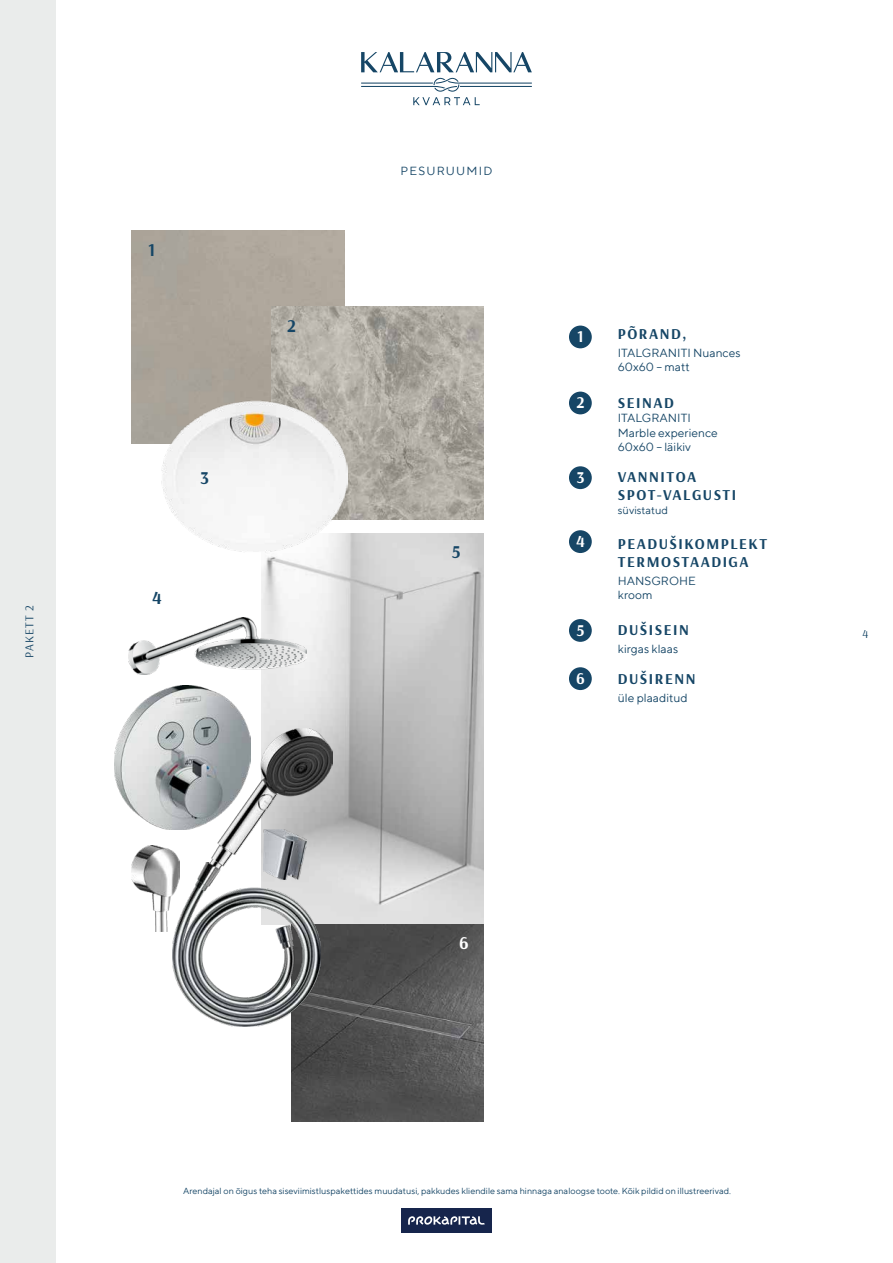
<style>
.page{position:relative;width:893px;height:1263px;background:#fff}
.page>*{position:absolute;margin:0;border:0;box-sizing:border-box;transform-origin:0 0}
.t1{font:700 18px "Arsenal";color:#164666}
.t2{font:700 18px "Arsenal";color:#fff}
.t3{font:700 16.5px "Arsenal";color:#fff}
.t4{font:700 15.15px/18.1px "Arsenal";letter-spacing:.1em;color:#164666}
.t5{font:12px/14.4px "TT Norms";color:#164666}
.t6{font:12px "TT Norms";letter-spacing:.1em;color:#164666}
.t7{font:12px "Arsenal";letter-spacing:.1em;color:#154565}
.t8{font:10.95px "TT Norms";color:#164666}
.t9{font:9px "TT Norms";color:#164666}
</style>
<div class="page">
<div style="left:0;top:0;width:55px;height:1263px;background:#eaeceb"></div>
<svg style="left:361px;top:52px;width:171px;height:20px"></svg>
<svg style="left:361px;top:78px;width:171px;height:27px"></svg>
<div style="left:401px;top:1208px;width:91px;height:25px;background:#16254c"></div>
<svg style="left:408px;top:1216px;width:77px;height:9px"></svg>
<img style="left:272px;top:307px;width:212px;height:212px">
<img style="left:262px;top:534px;width:222px;height:390px">
<img style="left:291px;top:924px;width:193px;height:197px">
<img style="left:161px;top:401px;width:187px;height:151px">
<img style="left:132px;top:845px;width:47px;height:87px">
<img style="left:205px;top:728px;width:127px;height:147px">
<img style="left:129px;top:617px;width:177px;height:57px">
<img style="left:115px;top:686px;width:136px;height:143px">
<img style="left:172px;top:863px;width:149px;height:163px">
<img style="left:264px;top:830px;width:42px;height:50px">
<div style="left:569px;top:326px;width:23px;height:22px;background:#164666;border-radius:50%"></div>
<div style="left:569px;top:392px;width:23px;height:22px;background:#164666;border-radius:50%"></div>
<div style="left:569px;top:530px;width:23px;height:23px;background:#164666;border-radius:50%"></div>
<div style="left:569px;top:466px;width:23px;height:23px;background:#164666;border-radius:50%"></div>
<div style="left:569px;top:619px;width:23px;height:23px;background:#164666;border-radius:50%"></div>
<div style="left:569px;top:667px;width:23px;height:23px;background:#164666;border-radius:50%"></div>
<h3 class="t7" style="left:21px;top:658px;width:55px;rotate:-90deg">PAKETT 2</h3>
<h1 class="t1" style="left:148px;top:237px;width:9px">1</h1>
<h1 class="t1" style="left:200px;top:465px;width:10px">3</h1>
<h1 class="t1" style="left:152px;top:585px;width:11px">4</h1>
<h1 class="t1" style="left:287px;top:313px;width:10px">2</h1>
<h3 class="t6" style="left:400px;top:163px;width:93px">PESURUUMID</h3>
<h1 class="t1" style="left:452px;top:539px;width:10px">5</h1>
<h2 class="t3" style="left:577px;top:325px;width:8px">1</h2>
<h2 class="t3" style="left:576px;top:391px;width:9px">2</h2>
<h2 class="t3" style="left:576px;top:466px;width:10px">3</h2>
<h2 class="t3" style="left:576px;top:530px;width:10px">4</h2>
<h2 class="t3" style="left:576px;top:619px;width:10px">5</h2>
<h2 class="t3" style="left:576px;top:667px;width:10px">6</h2>
<h3 class="t4" style="left:618px;top:324px;width:70px">PÕRAND,</h3>
<h3 class="t5" style="left:618px;top:345px;width:124px">ITALGRANITI Nuances<br>60x60 – matt</h3>
<h3 class="t4" style="left:618px;top:393px;width:58px">SEINAD</h3>
<h3 class="t5" style="left:618px;top:411px;width:102px">ITALGRANITI<br>Marble experience<br>60x60 – läikiv</h3>
<h3 class="t4" style="left:618px;top:468px;width:120px">VANNITOA<br>SPOT-VALGUSTI</h3>
<p class="t8" style="left:618px;top:503px;width:52px">süvistatud</p>
<h3 class="t4" style="left:618px;top:534px;width:151px">PEADUŠIKOMPLEKT<br>TERMOSTAADIGA</h3>
<h3 class="t5" style="left:618px;top:573px;width:79px">HANSGROHE kroom</h3>
<h3 class="t4" style="left:618px;top:620px;width:72px">DUŠISEIN</h3>
<h3 class="t5" style="left:618px;top:641px;width:62px">kirgas klaas</h3>
<h3 class="t4" style="left:618px;top:670px;width:79px">DUŠIRENN</h3>
<h3 class="t5" style="left:618px;top:691px;width:71px">üle plaaditud</h3>
<h1 class="t2" style="left:459px;top:930px;width:11px">6</h1>
<p class="t9" style="left:183px;top:1185px;width:549px">Arendajal on õigus teha siseviimistluspakettides muudatusi, pakkudes kliendile sama hinnaga analoogse toote. Kõik pildid on illustreerivad.</p>
<h3 class="t7" style="left:862px;top:625px;width:7px">4</h3>
</div>
